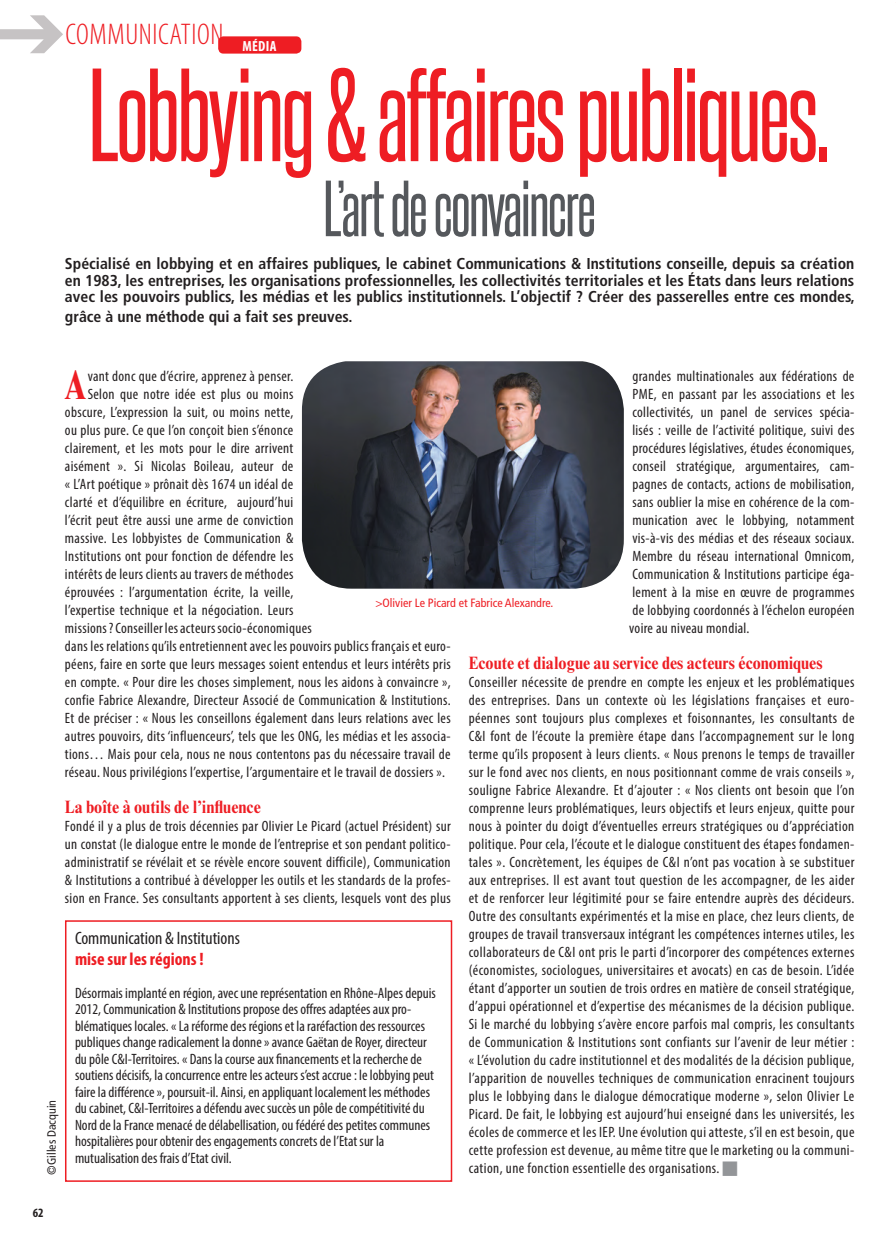
<style>
.page{position:relative;width:896px;height:1240px;background:#fff}
.page>*{position:absolute;margin:0;border:0;box-sizing:border-box;transform-origin:0 0}
.t1{font:112.5px "Steelfish Rg";letter-spacing:-.025em;color:#ee1d23}
.t2{font:67.5px "Steelfish Rg";letter-spacing:-.025em;color:#55585c}
.t3{font:700 condensed 41.4px "Times New Roman";color:#ee1d23}
.t4{font:300 condensed 30px "Myriad Pro";letter-spacing:.02em;color:#ee1d23}
.t5{font:700 condensed 18px "Times New Roman";color:#ee1d23}
.t6{font:condensed 18px "Myriad Pro";color:#231f20}
.t7{font:700 condensed 18px "Myriad Pro";color:#ee1d23}
.t8{font:700 condensed 15.75px/16.5px "Frutiger";color:#231f20;text-align:justify}
.t9{font:condensed 15px/18px "Myriad Pro";letter-spacing:.02em;color:#231f20;text-align:justify}
.t10{font:condensed 15px/16.5px "Myriad Pro";color:#231f20}
.t11{font:700 condensed 12.75px "Myriad Pro";color:#231f20}
.t12{font:condensed 12px "Frutiger";color:#ee1d23}
.t13{font:condensed 12px "Frutiger";color:#231f20}
</style>
<div class="page">
<svg style="left:0;top:15px;width:63px;height:38px"></svg>
<div style="left:218px;top:36px;width:83px;height:18px;background:#ee1d23;border-radius:5px"></div>
<img style="left:302px;top:361px;width:321px;height:228px">
<div style="left:65px;top:920px;width:387px;height:262px;border:2px solid #ee1d23"></div>
<h3 class="t4" style="left:65px;top:19px;width:212px">COMMUNICATION <sub>MÉDIA</sub></h3>
<h1 class="t1" style="left:88px;top:46px;width:743px">Lobbying &amp; affaires publiques.</h1>
<h2 class="t2" style="left:323px;top:167px;width:274px">L’art de convaincre</h2>
<p class="t8" style="left:65px;top:255px;width:791px">Spécialisé en lobbying et en affaires publiques, le cabinet Communications &amp; Institutions conseille, depuis sa création en 1983, les entreprises, les organisations professionnelles, les collectivités territoriales et les États dans leurs relations avec les pouvoirs publics, les médias et les publics institutionnels. L’objectif ? Créer des passerelles entre ces mondes,</p>
<p class="t8" style="left:65px;top:308px;width:289px">grâce à une méthode qui a fait ses preuves.</p>
<h3 class="t3" style="left:64px;top:361px;width:24px">A</h3>
<p class="t9" style="left:88px;top:367px;width:207px">vant donc que d’écrire, apprenez à penser.</p>
<p class="t9" style="left:629px;top:367px;width:227px">grandes multinationales aux fédérations de PME, en passant par les associations et les collectivités, un panel de services spécia&shy;lisés : veille de l’activité politique, suivi des procédures législatives, études économiques, conseil stratégique, argumentaires, cam&shy;pagnes de contacts, actions de mobilisation, sans oublier la mise en cohérence de la com&shy;munication avec le lobbying, notamment vis-à-vis des médias et des réseaux sociaux.<br>Membre du réseau international Omnicom, Communication &amp; Institutions participe éga&shy;lement à la mise en œuvre de programmes de lobbying coordonnés à l’échelon européen voire au niveau mondial.</p>
<p class="t5" style="left:468px;top:652px;width:355px">Ecoute et dialogue au service des acteurs économiques</p>
<p class="t9" style="left:468px;top:673px;width:387px">Conseiller nécessite de prendre en compte les enjeux et les problématiques des entreprises. Dans un contexte où les législations françaises et euro&shy;péennes sont toujours plus complexes et foisonnantes, les consultants de C&amp;I font de l’écoute la première étape dans l’accompagnement sur le long terme qu’ils proposent à leurs clients. « Nous prenons le temps de travailler sur le fond avec nos clients, en nous positionnant comme de vrais conseils », souligne Fabrice Alexandre. Et d’ajouter : « Nos clients ont besoin que l’on comprenne leurs problématiques, leurs objectifs et leurs enjeux, quitte pour nous à pointer du doigt d’éventuelles erreurs stratégiques ou d’appréciation politique. Pour cela, l’écoute et le dialogue constituent des étapes fondamen&shy;tales ». Concrètement, les équipes de C&amp;I n’ont pas vocation à se substituer aux entreprises. Il est avant tout question de les accompagner, de les aider et de renforcer leur légitimité pour se faire entendre auprès des décideurs.<br>Outre des consultants expérimentés et la mise en place, chez leurs clients, de groupes de travail transversaux intégrant les compétences internes utiles, les collaborateurs de C&amp;I ont pris le parti d’incorporer des compétences externes (économistes, sociologues, universitaires et avocats) en cas de besoin. L’idée étant d’apporter un soutien de trois ordres en matière de conseil stratégique, d’appui opérationnel et d’expertise des mécanismes de la décision publique.<br>Si le marché du lobbying s’avère encore parfois mal compris, les consultants de Communication &amp; Institutions sont confiants sur l’avenir de leur métier : « L’évolution du cadre institutionnel et des modalités de la décision publique, l’apparition de nouvelles techniques de communication enracinent toujours plus le lobbying dans le dialogue démocratique moderne », selon Olivier Le Picard. De fait, le lobbying est aujourd’hui enseigné dans les universités, les écoles de commerce et les IEP. Une évolution qui atteste, s’il en est besoin, que cette profession est devenue, au même titre que le marketing ou la communi&shy;cation, une fonction essentielle des organisations.</p>
<p class="t9" style="left:88px;top:385px;width:207px">Selon que notre idée est plus ou moins</p>
<p class="t9" style="left:65px;top:403px;width:230px">obscure, L’expression la suit, ou moins nette,</p>
<p class="t9" style="left:65px;top:421px;width:230px">ou plus pure. Ce que l’on conçoit bien s’énonce</p>
<p class="t9" style="left:65px;top:439px;width:230px">clairement, et les mots pour le dire arrivent</p>
<p class="t9" style="left:65px;top:457px;width:230px">aisément ». Si Nicolas Boileau, auteur de</p>
<p class="t9" style="left:65px;top:475px;width:230px">« L’Art poétique » prônait dès 1674 un idéal de</p>
<p class="t9" style="left:65px;top:493px;width:230px">clarté et d’équilibre en écriture, aujourd’hui</p>
<p class="t9" style="left:65px;top:511px;width:230px">l’écrit peut être aussi une arme de conviction</p>
<p class="t9" style="left:65px;top:529px;width:230px">massive. Les lobbyistes de Communication &amp;</p>
<p class="t9" style="left:65px;top:547px;width:230px">Institutions ont pour fonction de défendre les</p>
<p class="t9" style="left:65px;top:565px;width:230px">intérêts de leurs clients au travers de méthodes</p>
<p class="t9" style="left:65px;top:583px;width:230px">éprouvées : l’argumentation écrite, la veille,</p>
<p class="t9" style="left:65px;top:601px;width:230px">l’expertise technique et la négociation. Leurs</p>
<p class="t9" style="left:65px;top:619px;width:248px">missions ? Conseiller les acteurs socio-économiques</p>
<p class="t9" style="left:65px;top:637px;width:387px">dans les relations qu’ils entretiennent avec les pouvoirs publics français et euro-</p>
<p class="t9" style="left:65px;top:655px;width:387px">péens, faire en sorte que leurs messages soient entendus et leurs intérêts pris</p>
<p class="t9" style="left:65px;top:673px;width:387px">en compte. « Pour dire les choses simplement, nous les aidons à convaincre »,</p>
<p class="t9" style="left:65px;top:691px;width:387px">confie Fabrice Alexandre, Directeur Associé de Communication &amp; Institutions.</p>
<p class="t9" style="left:65px;top:709px;width:387px">Et de préciser : « Nous les conseillons également dans leurs relations avec les</p>
<p class="t9" style="left:65px;top:727px;width:387px">autres pouvoirs, dits ‘influenceurs’, tels que les ONG, les médias et les associa-</p>
<p class="t9" style="left:65px;top:745px;width:387px">tions… Mais pour cela, nous ne nous contentons pas du nécessaire travail de</p>
<p class="t9" style="left:65px;top:763px;width:381px">réseau. Nous privilégions l’expertise, l’argumentaire et le travail de dossiers ».</p>
<p class="t5" style="left:65px;top:796px;width:197px">La boîte à outils de l’influence</p>
<p class="t9" style="left:65px;top:817px;width:387px">Fondé il y a plus de trois décennies par Olivier Le Picard (actuel Président) sur un constat (le dialogue entre le monde de l’entreprise et son pendant politico&shy;administratif se révélait et se révèle encore souvent difficile), Communication &amp; Institutions a contribué à développer les outils et les standards de la profes&shy;sion en France. Ses consultants apportent à ses clients, lesquels vont des plus</p>
<p class="t12" style="left:375px;top:596px;width:179px">&gt;Olivier Le Picard et Fabrice Alexandre.</p>
<p class="t6" style="left:75px;top:927px;width:166px">Communication &amp; Institutions</p>
<p class="t7" style="left:75px;top:947px;width:130px">mise sur les régions !</p>
<p class="t10" style="left:75px;top:984px;width:362px">Désormais implanté en région, avec une représentation en Rhône-Alpes depuis 2012, Communication &amp; Institutions propose des offres adaptées aux pro&shy;blématiques locales. « La réforme des régions et la raréfaction des ressources publiques change radicalement la donne » avance Gaëtan de Royer, directeur du pôle C&amp;I-Territoires. « Dans la course aux financements et la recherche de soutiens décisifs, la concurrence entre les acteurs s’est accrue : le lobbying peut faire la différence », poursuit-il. Ainsi, en appliquant localement les méthodes du cabinet, C&amp;I-Territoires a défendu avec succès un pôle de compétitivité du Nord de la France menacé de délabellisation, ou fédéré des petites communes hospitalières pour obtenir des engagements concrets de l’Etat sur la mutualisation des frais d’Etat civil.</p>
<p class="t13" style="left:45px;top:1174px;width:76px;rotate:-90deg">©Gilles Dacquin</p>
<p class="t11" style="left:33px;top:1204px;width:12px">62</p>
</div>
